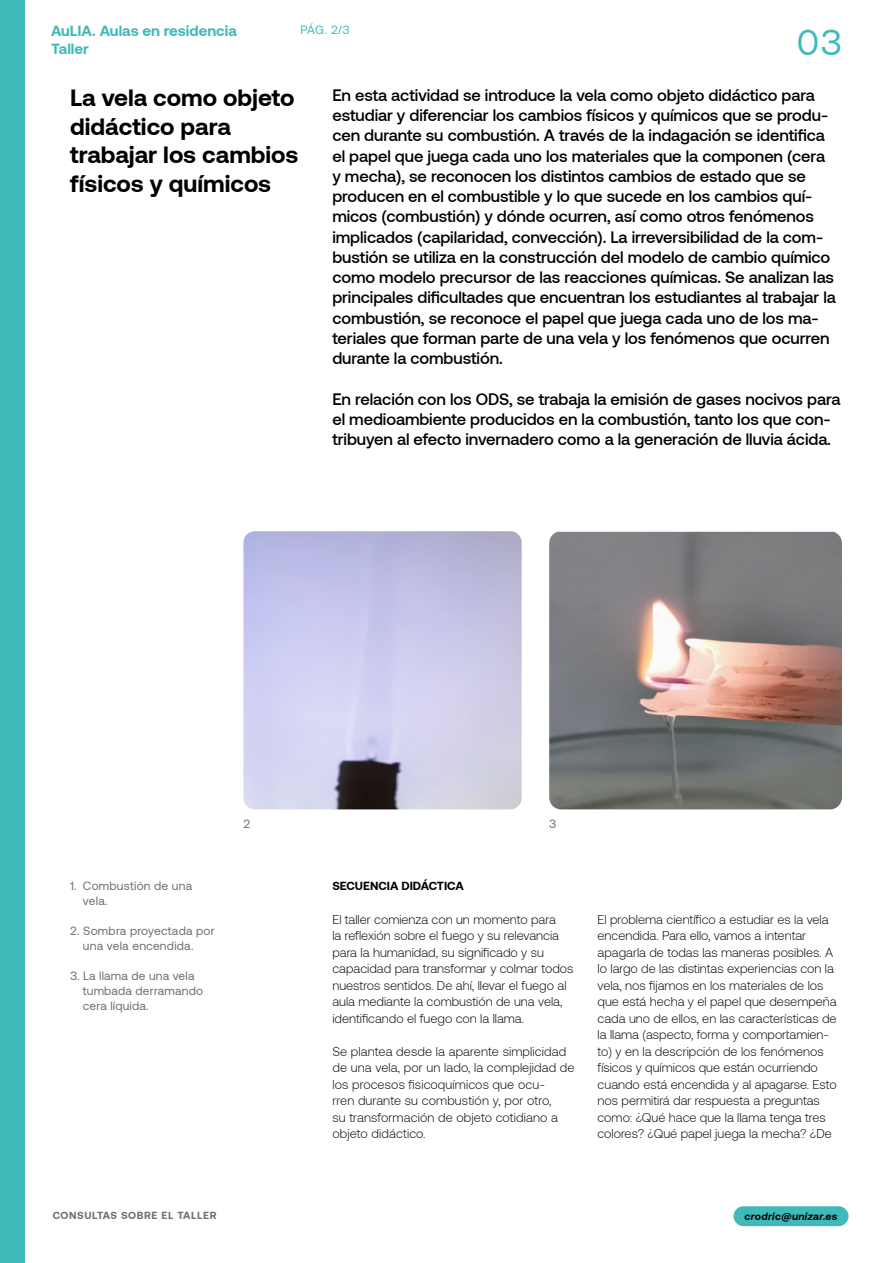
<style>
.page{position:relative;width:893px;height:1263px;background:#fff}
.page>*{position:absolute;margin:0;border:0;box-sizing:border-box;transform-origin:0 0}
.t1{font:36px "Aeonik";color:#40b9bb}
.t2{font:700 24px/28.5px "Aeonik";color:#000}
.t3{font:500 16.5px/20.2px "Aeonik";letter-spacing:-.005em;color:#000}
.t4{font:700 15px "Aeonik";color:#40b9bb}
.t5{font:300 12.75px/16.5px "Aeonik";color:#000}
.t6{font:12px/15px "Aeonik";letter-spacing:.015em;color:#706f6f}
.t7{font:700 12px "Aeonik";color:#000}
.t8{font:12px "Aeonik";color:#40b9bb}
.t9{font:700 10.5px "Aeonik";letter-spacing:.06em;color:#706f6f}
.t10{font:italic 700 10.5px "Aeonik";letter-spacing:.03em;color:#000}
</style>
<div class="page">
<img style="left:243px;top:531px;width:279px;height:278px">
<img style="left:549px;top:532px;width:293px;height:277px">
<div style="left:0;top:0;width:24px;height:330px;background:#40b9bb"></div>
<div style="left:0;top:317px;width:24px;height:946px;background:#40b9bb"></div>
<div style="left:733px;top:1206px;width:115px;height:20px;background:#40b9bb;border-radius:10px"></div>
<p class="t4" style="left:51px;top:22px;width:187px">AuLIA. Aulas en residencia</p>
<p class="t8" style="left:300px;top:23px;width:51px">PÁG. 2/3</p>
<p class="t4" style="left:51px;top:40px;width:39px">Taller</p>
<h1 class="t1" style="left:797px;top:23px;width:46px">03</h1>
<h2 class="t2" style="left:70px;top:83px;width:230px">La vela como objeto didáctico para trabajar los cambios físicos y químicos</h2>
<p class="t3" style="left:332px;top:85px;width:505px">En esta actividad se introduce la vela como objeto didáctico para estudiar y diferenciar los cambios físicos y químicos que se produ&shy;cen durante su combustión. A través de la indagación se identifica el papel que juega cada uno los materiales que la componen (cera y mecha), se reconocen los distintos cambios de estado que se producen en el combustible y lo que sucede en los cambios quí&shy;micos (combustión) y dónde ocurren, así como otros fenómenos implicados (capilaridad, convección). La irreversibilidad de la com&shy;bustión se utiliza en la construcción del modelo de cambio químico como modelo precursor de las reacciones químicas. Se analizan las principales dificultades que encuentran los estudiantes al trabajar la combustión, se reconoce el papel que juega cada uno de los ma&shy;teriales que forman parte de una vela y los fenómenos que ocurren durante la combustión.</p>
<p class="t3" style="left:332px;top:389px;width:510px">En relación con los ODS, se trabaja la emisión de gases nocivos para el medioambiente producidos en la combustión, tanto los que con&shy;tribuyen al efecto invernadero como a la generación de lluvia ácida.</p>
<p class="t6" style="left:243px;top:817px;width:8px">2</p>
<p class="t6" style="left:549px;top:817px;width:9px">3</p>
<p class="t6" style="left:70px;top:878px;width:124px">1. Combustión de una</p>
<p class="t7" style="left:332px;top:879px;width:133px">SECUENCIA DIDÁCTICA</p>
<p class="t6" style="left:83px;top:893px;width:26px">vela.</p>
<p class="t6" style="left:83px;top:923px;width:133px;text-indent:-13px">2. Sombra proyectada por una vela encendida.</p>
<p class="t6" style="left:83px;top:968px;width:122px;text-indent:-13px">3. La llama de una vela tumbada derramando cera líquida.</p>
<p class="t5" style="left:332px;top:911px;width:243px">El taller comienza con un momento para<br>la reflexión sobre el fuego y su relevancia para la humanidad, su significado y su capacidad para transformar y colmar todos nuestros sentidos. De ahí, llevar el fuego al aula mediante la combustión de una vela, identificando el fuego con la llama.</p>
<p class="t5" style="left:332px;top:1043px;width:244px">Se plantea desde la aparente simplicidad de una vela, por un lado, la complejidad de los procesos fisicoquímicos que ocu-<br>rren durante su combustión y, por otro,<br>su transformación de objeto cotidiano a objeto didáctico.</p>
<p class="t5" style="left:598px;top:911px;width:241px">El problema científico a estudiar es la vela encendida. Para ello, vamos a intentar apagarla de todas las maneras posibles. A lo largo de las distintas experiencias con la vela, nos fijamos en los materiales de los que está hecha y el papel que desempeña cada uno de ellos, en las características de la llama (aspecto, forma y comportamien&shy;to) y en la descripción de los fenómenos físicos y químicos que están ocurriendo cuando está encendida y al apagarse. Esto nos permitirá dar respuesta a preguntas como: ¿Qué hace que la llama tenga tres colores? ¿Qué papel juega la mecha? ¿De</p>
<p class="t9" style="left:53px;top:1209px;width:165px">CONSULTAS SOBRE EL TALLER</p>
<p class="t10" style="left:744px;top:1210px;width:95px">crodric@unizar.es</p>
</div>
